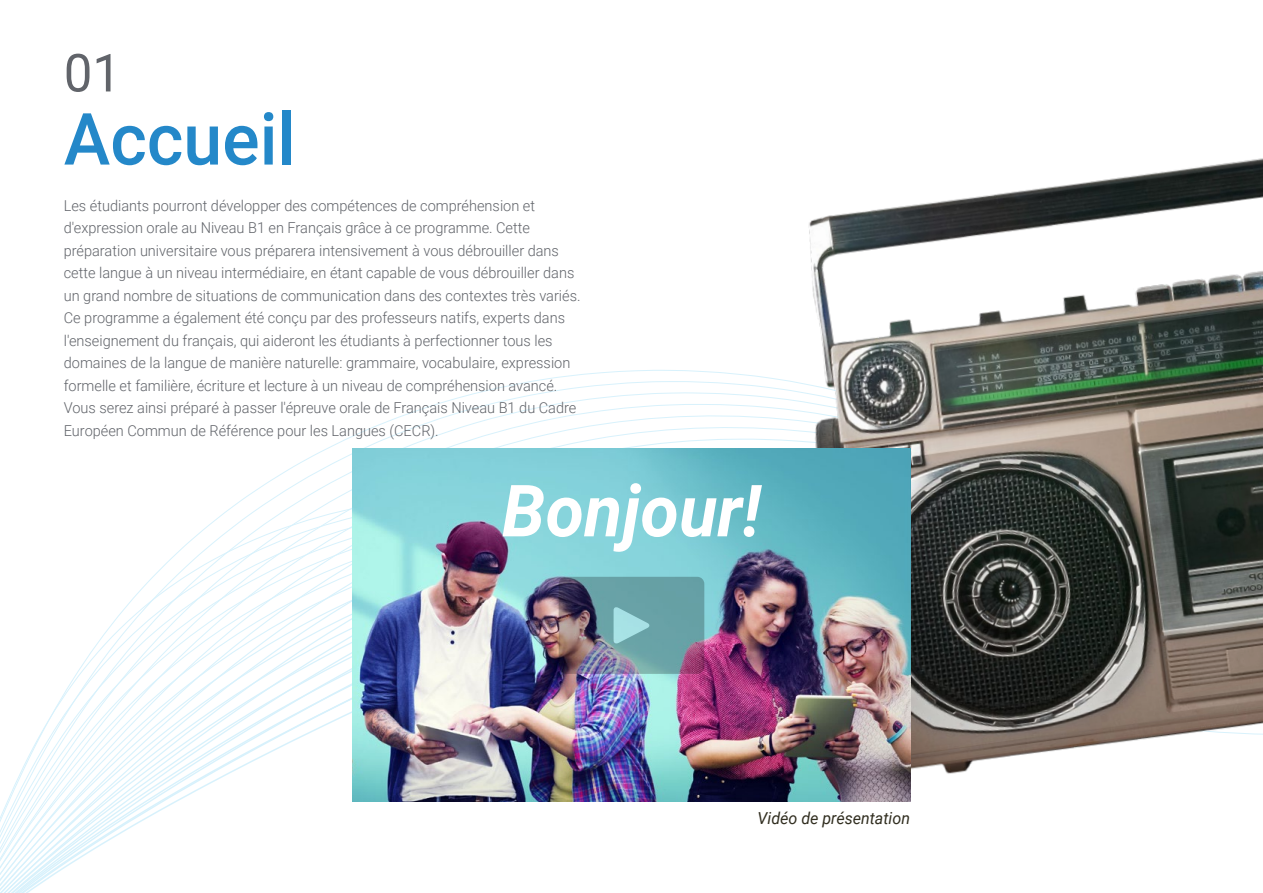
<style>
.page{position:relative;width:1263px;height:893px;background:#fff}
.page>*{position:absolute;margin:0;border:0;box-sizing:border-box;transform-origin:0 0}
.t1{font:italic 700 72px "Roboto";color:#fff}
.t2{font:500 72px "Roboto";color:#2488c9}
.t3{font:52.5px "Roboto";color:#61646a}
.t4{font:italic 16.5px "Roboto";color:#312e20}
.t5{font:300 15px/22.5px "Roboto";color:#61646a}
</style>
<div class="page">
<svg style="left:0;top:370px;width:632px;height:523px"></svg>
<img style="left:632px;top:158px;width:631px;height:644px">
<img style="left:353px;top:449px;width:557px;height:353px">
<img style="left:559px;top:577px;width:145px;height:97px">
<h2 class="t3" style="left:64px;top:36px;width:59px">01</h2>
<h1 class="t2" style="left:64px;top:89px;width:233px">Accueil</h1>
<p class="t5" style="left:64px;top:194px;width:518px">Les étudiants pourront développer des compétences de compréhension et d'expression orale au Niveau B1 en Français grâce à ce programme. Cette préparation universitaire vous préparera intensivement à vous débrouiller dans cette langue à un niveau intermédiaire, en étant capable de vous débrouiller dans un grand nombre de situations de communication dans des contextes très variés.<br>Ce programme a également été conçu par des professeurs natifs, experts dans l'enseignement du français, qui aideront les étudiants à perfectionner tous les domaines de la langue de manière naturelle: grammaire, vocabulaire, expression formelle et familière, écriture et lecture à un niveau de compréhension avancé.<br>Vous serez ainsi préparé à passer l'épreuve orale de Français Niveau B1 du Cadre Européen Commun de Référence pour les Langues (CECR).</p>
<h1 class="t1" style="left:502px;top:460px;width:261px">Bonjour!</h1>
<p class="t4" style="left:758px;top:806px;width:154px">Vidéo de présentation</p>
</div>
